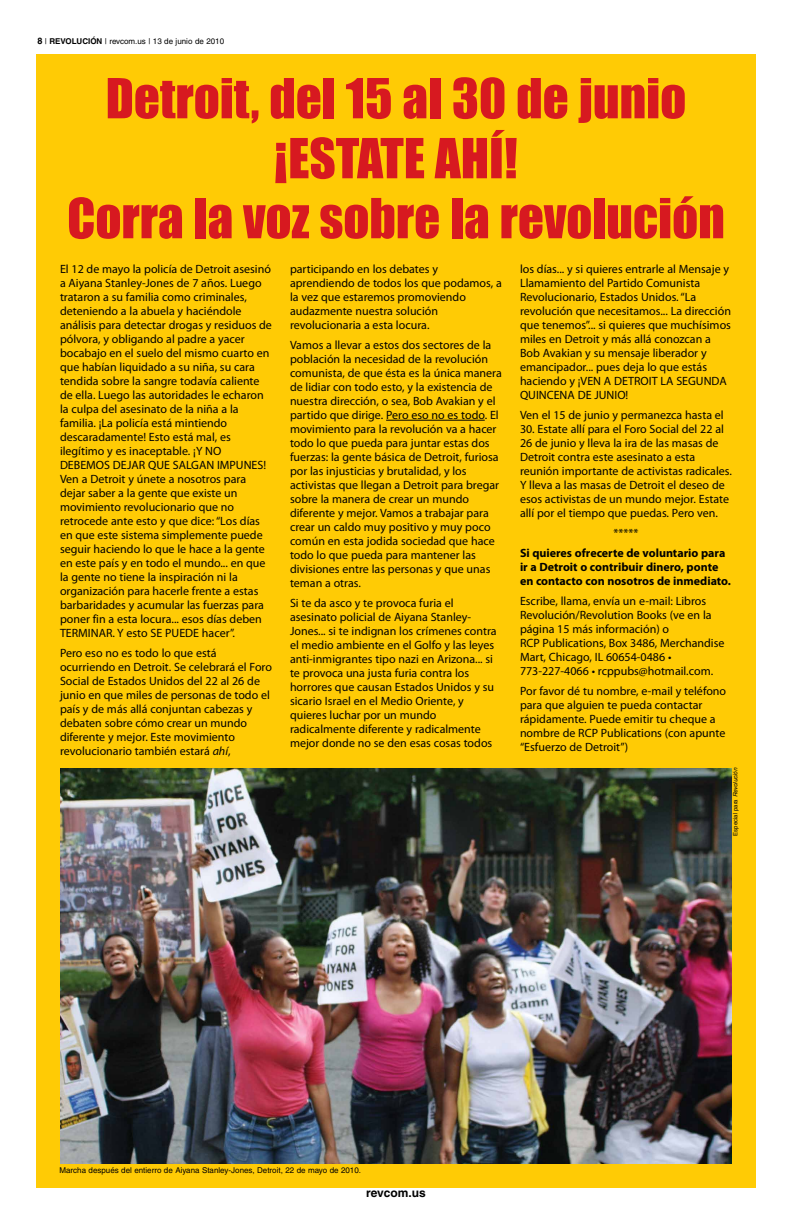
<style>
.page{position:relative;width:792px;height:1224px;background:#fff}
.page>*{position:absolute;margin:0;border:0;box-sizing:border-box;transform-origin:0 0}
.t1{font:51px/60px "Impact";color:#d71920;text-align:center}
.t2{font:12px/14px "Myriad Pro";color:#000}
.t3{font:700 12px/14px "Myriad Pro";color:#000}
.t4{font:700 12px "Helvetica";color:#000}
.t5{font:8px "Helvetica";color:#000}
.t6{font:6px "Helvetica";color:#000}
.s1{font-weight:700;font-size:9px}
.s2{font-weight:700}
.s3{font-style:italic}
</style>
<div class="page">
<div style="left:36px;top:54px;width:720px;height:1134px;background:#ffcb05"></div>
<hr style="left:386px;top:420px;width:99px;height:1px;background:#000">
<img style="left:60px;top:768px;width:672px;height:396px">
<p class="t5" style="left:37px;top:36px;width:188px"><span class="s1">8</span> | <span class="s2">RevoluCión</span> | revcom.us | 13 de junio de 2010</p>
<h1 class="t1" style="left:67px;top:67px;width:659px">Detroit, del 15 al 30 de junio ¡ESTATE AHÍ!<br>Corra la voz sobre la revolución</h1>
<p class="t2" style="left:60px;top:262px;width:213px">El 12 de mayo la policía de Detroit asesinó a Aiyana Stanley-Jones de 7 años. Luego trataron a su familia como criminales, deteniendo a la abuela y haciéndole análisis para detectar drogas y residuos de pólvora, y obligando al padre a yacer bocabajo en el suelo del mismo cuarto en que habían liquidado a su niña, su cara tendida sobre la sangre todavía caliente de ella. Luego las autoridades le echaron la culpa del asesinato de la niña a la familia. ¡La policía está mintiendo descaradamente! Esto está mal, es ilegítimo y es inaceptable. ¡Y NO DEBEMOS DEJAR QUE SALGAN IMPUNES!<br>Ven a Detroit y únete a nosotros para dejar saber a la gente que existe un movimiento revolucionario que no retrocede ante esto y que dice: “Los días en que este sistema simplemente puede seguir haciendo lo que le hace a la gente en este país y en todo el mundo... en que la gente no tiene la inspiración ni la organización para hacerle frente a estas barbaridades y acumular las fuerzas para poner fin a esta locura... esos días deben TERMINAR. Y esto SE PUEDE hacer”.</p>
<p class="t2" style="left:60px;top:646px;width:214px">Pero eso no es todo lo que está ocurriendo en Detroit. Se celebrará el Foro Social de Estados Unidos del 22 al 26 de junio en que miles de personas de todo el país y de más allá conjuntan cabezas y debaten sobre cómo crear un mundo diferente y mejor. Este movimiento revolucionario también estará <span class="s3">ahí</span>,</p>
<p class="t2" style="left:290px;top:262px;width:213px">participando en los debates y aprendiendo de todos los que podamos, a la vez que estaremos promoviendo audazmente nuestra solución revolucionaria a esta locura.</p>
<p class="t2" style="left:290px;top:338px;width:213px">Vamos a llevar a estos dos sectores de la población la necesidad de la revolución comunista, de que ésta es la única manera de lidiar con todo esto, y la existencia de nuestra dirección, o sea, Bob Avakian y el partido que dirige. Pero eso no es todo. El movimiento para la revolución va a hacer todo lo que pueda para juntar estas dos fuerzas: la gente básica de Detroit, furiosa por las injusticias y brutalidad, y los activistas que llegan a Detroit para bregar sobre la manera de crear un mundo diferente y mejor. Vamos a trabajar para crear un caldo muy positivo y muy poco común en esta jodida sociedad que hace todo lo que pueda para mantener las divisiones entre las personas y que unas teman a otras.</p>
<p class="t2" style="left:290px;top:596px;width:208px">Si te da asco y te provoca furia el asesinato policial de Aiyana Stanley-Jones... si te indignan los crímenes contra el medio ambiente en el Golfo y las leyes anti-inmigrantes tipo nazi en Arizona... si te provoca una justa furia contra los horrores que causan Estados Unidos y su sicario Israel en el Medio Oriente, y quieres luchar por un mundo radicalmente diferente y radicalmente mejor donde no se den esas cosas todos</p>
<p class="t2" style="left:520px;top:262px;width:213px">los días... y si quieres entrarle al Mensaje y Llamamiento del Partido Comunista Revolucionario, Estados Unidos. “La revolución que necesitamos... La dirección que tenemos”... si quieres que muchísimos miles en Detroit y más allá conozcan a Bob Avakian y su mensaje liberador y emancipador... pues deja lo que estás haciendo y ¡VEN A DETROIT LA SEGUNDA QUINCENA DE JUNIO!</p>
<p class="t2" style="left:520px;top:408px;width:205px">Ven el 15 de junio y permanezca hasta el</p>
<p class="t2" style="left:520px;top:422px;width:214px">30. Estate allí para el Foro Social del 22 al 26 de junio y lleva la ira de las masas de Detroit contra este asesinato a esta reunión importante de activistas radicales.<br>Y lleva a las masas de Detroit el deseo de esos activistas de un mundo mejor. Estate allí por el tiempo que puedas. Pero ven.</p>
<p class="t2" style="left:614px;top:526px;width:26px">*****</p>
<p class="t3" style="left:520px;top:546px;width:212px">Si quieres ofrecerte de voluntario para ir a Detroit o contribuir dinero, ponte en contacto con nosotros de inmediato.</p>
<p class="t2" style="left:520px;top:594px;width:206px">Escribe, llama, envía un e-mail: Libros Revolución/Revolution Books (ve en la página 15 más información) o<br>RCP Publications, Box 3486, Merchandise Mart, Chicago, IL 60654-0486 • 773-227-4066 • rcppubs@hotmail.com.</p>
<p class="t2" style="left:520px;top:684px;width:208px">Por favor dé tu nombre, e-mail y teléfono para que alguien te pueda contactar rápidamente. Puede emitir tu cheque a nombre de RCP Publications (con apunte “Esfuerzo de Detroit”)</p>
<p class="t6" style="left:732px;top:836px;width:69px;rotate:-90deg">Especial para <span class="s3">Revolución</span></p>
<p class="t5" style="left:60px;top:1166px;width:303px">Marcha después del entierro de Aiyana Stanley-Jones, Detroit, 22 de mayo de 2010.</p>
<p class="t4" style="left:366px;top:1186px;width:61px">revcom.us</p>
</div>
